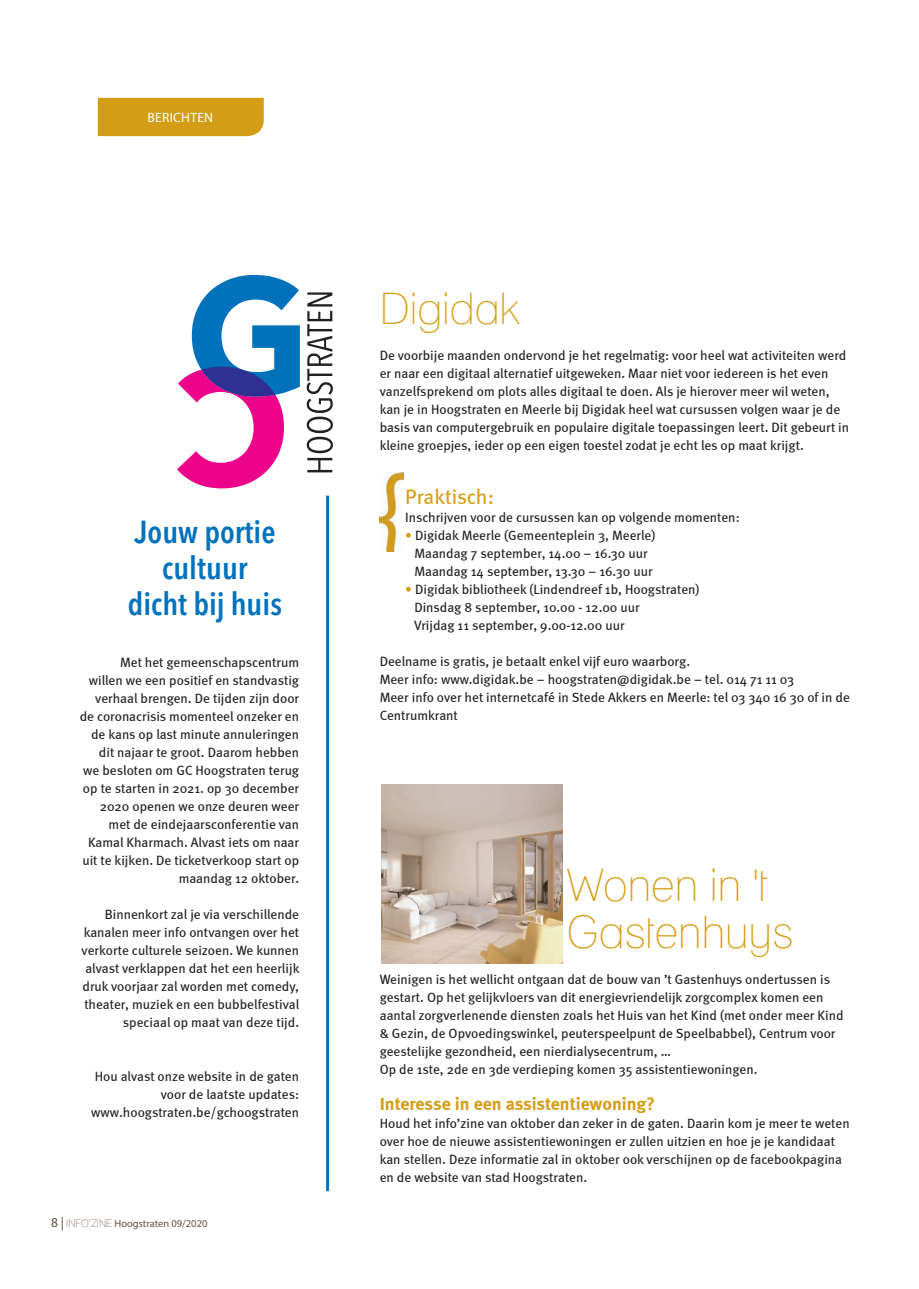
<style>
.page{position:relative;width:919px;height:1289px;background:#fff}
.page>*{position:absolute;margin:0;border:0;box-sizing:border-box;transform-origin:0 0}
.t1{font:condensed 45px/46.5px "Lane";color:#d49d16}
.t2{font:condensed 43.5px "Lane";color:#d49d16}
.t3{font:600 condensed 31.5px/35.8px "Avenir Next LT Pro";color:#0072bc;text-align:center}
.t4{font:21px "Meta";letter-spacing:-.005em;color:#d49d16}
.t5{font:700 18px "Meta";color:#d49d16}
.t6{font:13.5px/18px "Meta";color:#231f20}
.t7{font:13.5px "Myriad Pro";letter-spacing:.02em;color:#fff}
.t8{font:10.5px "Myriad Pro";color:#674e3f}
.s1{font-size:13.5px}
.s2{font-family:"Lane";font-stretch:condensed}
.s3{color:#d49d16}
</style>
<div class="page">
<svg style="left:177px;top:275px;width:123px;height:213px"></svg>
<svg style="left:307px;top:292px;width:26px;height:180px"></svg>
<hr style="left:326px;top:495px;width:3px;height:696px;background:#0072bc">
<div style="left:98px;top:98px;width:166px;height:38px;background:#d49d16"></div>
<img style="left:379px;top:473px;width:25px;height:78px">
<img style="left:381px;top:784px;width:181px;height:179px">
<p class="t7" style="left:148px;top:109px;width:67px">BERICHTEN</p>
<h3 class="t3" style="left:128px;top:514px;width:156px">Jouw portie cultuur<br>dicht bĳ huis</h3>
<p class="t6" style="left:80px;top:652px;width:221px;text-align:right">Met het gemeenschapscentrum<br>willen we een positief en standvastig verhaal brengen. De tijden zijn door de coronacrisis momenteel onzeker en de kans op last minute annuleringen dit najaar te groot. Daarom hebben we besloten om GC Hoogstraten terug op te starten in 2021. op 30 december 2020 openen we onze deuren weer met de eindejaarsconferentie van Kamal Kharmach. Alvast iets om naar uit te kijken. De ticketverkoop start op maandag 12 oktober.</p>
<p class="t6" style="left:82px;top:904px;width:219px;text-align:right">Binnenkort zal je via verschillende kanalen meer info ontvangen over het verkorte culturele seizoen. We kunnen alvast verklappen dat het een heerlijk druk voorjaar zal worden met comedy, theater, muziek en een bubbelfestival speciaal op maat van deze tijd.</p>
<p class="t6" style="left:91px;top:1066px;width:209px;text-align:right">Hou alvast onze website in de gaten voor de laatste updates: www.hoogstraten.be/gchoogstraten</p>
<p class="t8" style="left:51px;top:1217px;width:158px"><span class="s1">8 |</span> <span class="s2">INFO’ZINE</span> Hoogstraten 09/2020</p>
<h2 class="t2" style="left:379px;top:282px;width:141px">Digidak</h2>
<p class="t6" style="left:379px;top:346px;width:471px">De voorbije maanden ondervond je het regelmatig: voor heel wat activiteiten werd er naar een digitaal alternatief uitgeweken. Maar niet voor iedereen is het even vanzelfsprekend om plots alles digitaal te doen. Als je hierover meer wil weten, kan je in Hoogstraten en Meerle bij Digidak heel wat cursussen volgen waar je de basis van computergebruik en populaire digitale toepassingen leert. Dit gebeurt in kleine groepjes, ieder op een eigen toestel zodat je echt les op maat krijgt.</p>
<h3 class="t4" style="left:405px;top:484px;width:90px">Praktisch:</h3>
<p class="t6" style="left:405px;top:508px;width:336px">Inschrijven voor de cursussen kan op volgende momenten:</p>
<p class="t6" style="left:405px;top:526px;width:252px;text-align:center"><span class="s3">•</span> Digidak Meerle (Gemeenteplein 3, Meerle)<br>Maandag 7 september, 14.00 – 16.30 uur<br>Maandag 14 september, 13.30 – 16.30 uur</p>
<p class="t6" style="left:414px;top:580px;width:287px;text-indent:-9px"><span class="s3">•</span> Digidak bibliotheek (Lindendreef 1b, Hoogstraten)<br>Dinsdag 8 september, 10.00 - 12.00 uur<br>Vrijdag 11 september, 9.00-12.00 uur</p>
<p class="t6" style="left:379px;top:652px;width:471px">Deelname is gratis, je betaalt enkel vijf euro waarborg.<br>Meer info: www.digidak.be – hoogstraten@digidak.be – tel. 014 71 11 03<br>Meer info over het internetcafé in Stede Akkers en Meerle: tel 03 340 16 30 of in de Centrumkrant</p>
<h1 class="t1" style="left:567px;top:861px;width:228px">Wonen in 't<br>Gastenhuys</h1>
<p class="t6" style="left:379px;top:970px;width:465px">Weinigen is het wellicht ontgaan dat de bouw van ’t Gastenhuys ondertussen is gestart. Op het gelijkvloers van dit energievriendelijk zorgcomplex komen een aantal zorgverlenende diensten zoals het Huis van het Kind (met onder meer Kind &amp; Gezin, de Opvoedingswinkel, peuterspeelpunt de Speelbabbel), Centrum voor geestelijke gezondheid, een nierdialysecentrum, …<br>Op de 1ste, 2de en 3de verdieping komen 35 assistentiewoningen.</p>
<h3 class="t5" style="left:379px;top:1092px;width:277px">Interesse in een assistentiewoning?</h3>
<p class="t6" style="left:379px;top:1114px;width:471px">Houd het info’zine van oktober dan zeker in de gaten. Daarin kom je meer te weten over hoe de nieuwe assistentiewoningen er zullen uitzien en hoe je je kandidaat kan stellen. Deze informatie zal in oktober ook verschijnen op de facebookpagina en de website van stad Hoogstraten.</p>
</div>
